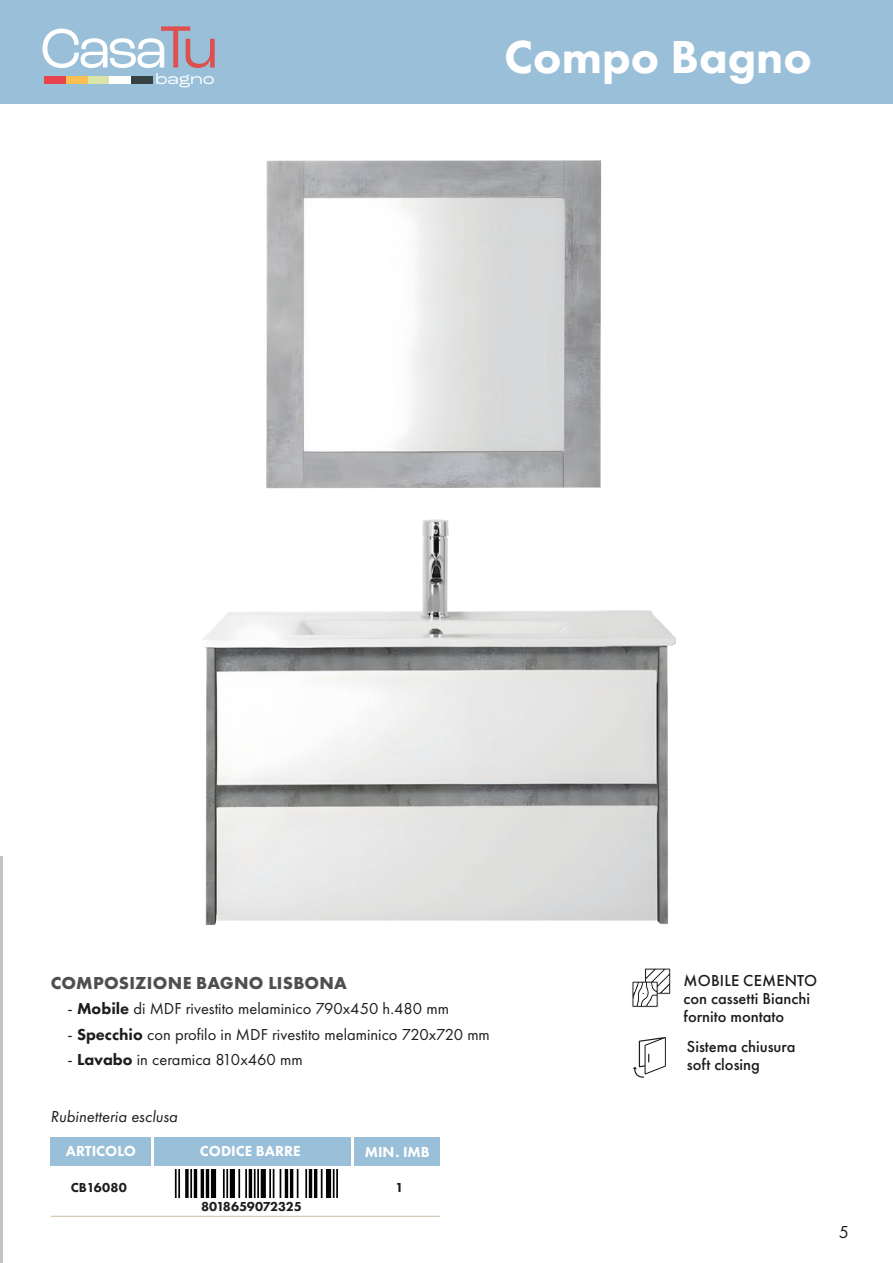
<style>
.page{position:relative;width:893px;height:1263px;background:#fff}
.page>*{position:absolute;margin:0;border:0;box-sizing:border-box;transform-origin:0 0}
.t1{font:800 48px "Futura PT";color:#fff}
.t2{font:700 18px "Futura PT";letter-spacing:.015em;color:#4f4f4e}
.t3{font:18px "Futura PT";color:#1d1d1b}
.t4{font:16.5px "Futura PT";color:#1d1d1b}
.t5{font:500 16.5px/18px "Futura PT";color:#1d1d1b}
.t6{font:italic 16.5px "Futura PT";color:#1d1d1b}
.t7{font:expanded 15.6px "Roc Grotesk";color:#fff}
.t8{font:800 15px "Futura PT";color:#fff}
.t9{font:800 13.5px "Futura PT";color:#1d1d1b}
.s1{font-weight:800}
</style>
<div class="page">
<hr style="left:0;top:856px;width:3px;height:407px;background:#c6c2c2">
<img style="left:203px;top:161px;width:472px;height:764px">
<div style="left:51px;top:1137px;width:100px;height:28px;background:#99bfd9"></div>
<div style="left:154px;top:1137px;width:197px;height:28px;background:#99bfd9"></div>
<div style="left:355px;top:1137px;width:85px;height:28px;background:#99bfd9"></div>
<hr style="left:51px;top:1216px;width:389px;height:1px;background:#c9bda5">
<img style="left:174px;top:1170px;width:164px;height:27px">
<svg style="left:632px;top:968px;width:39px;height:39px"></svg>
<svg style="left:633px;top:1037px;width:33px;height:41px"></svg>
<div style="left:0;top:0;width:893px;height:104px;background:#99bfd9"></div>
<svg style="left:43px;top:26px;width:172px;height:42px"></svg>
<div style="left:44px;top:77px;width:22px;height:7px;background:#e6434d"></div>
<div style="left:88px;top:77px;width:21px;height:7px;background:#d9e5a7"></div>
<div style="left:109px;top:77px;width:22px;height:7px;background:#fff"></div>
<div style="left:131px;top:77px;width:22px;height:7px;background:#354243"></div>
<div style="left:66px;top:77px;width:22px;height:7px;background:#fbc052"></div>
<p class="t7" style="left:156px;top:70px;width:61px">bagno</p>
<h1 class="t1" style="left:504px;top:27px;width:309px">Compo Bagno</h1>
<p class="t2" style="left:51px;top:971px;width:298px">COMPOSIZIONE BAGNO LISBONA</p>
<p class="t4" style="left:68px;top:999px;width:383px">- <span class="s1">Mobile</span> di MDF rivestito melaminico 790x450 h.480 mm</p>
<p class="t4" style="left:68px;top:1024px;width:424px">- <span class="s1">Specchio</span> con profilo in MDF rivestito melaminico 720x720 mm</p>
<p class="t4" style="left:68px;top:1050px;width:237px">- <span class="s1">Lavabo</span> in ceramica 810x460 mm</p>
<p class="t6" style="left:51px;top:1107px;width:128px">Rubinetteria esclusa</p>
<p class="t8" style="left:66px;top:1142px;width:71px">ARTICOLO</p>
<p class="t8" style="left:200px;top:1142px;width:102px">CODICE BARRE</p>
<p class="t9" style="left:71px;top:1179px;width:57px">CB16080</p>
<p class="t9" style="left:201px;top:1198px;width:102px">8018659072325</p>
<p class="t8" style="left:365px;top:1142px;width:67px">MIN. IMB</p>
<p class="t9" style="left:395px;top:1179px;width:10px">1</p>
<p class="t5" style="left:683px;top:971px;width:135px">MOBILE CEMENTO con cassetti Bianchi fornito montato</p>
<p class="t5" style="left:687px;top:1038px;width:110px">Sistema chiusura soft closing</p>
<p class="t3" style="left:839px;top:1221px;width:12px">5</p>
</div>
